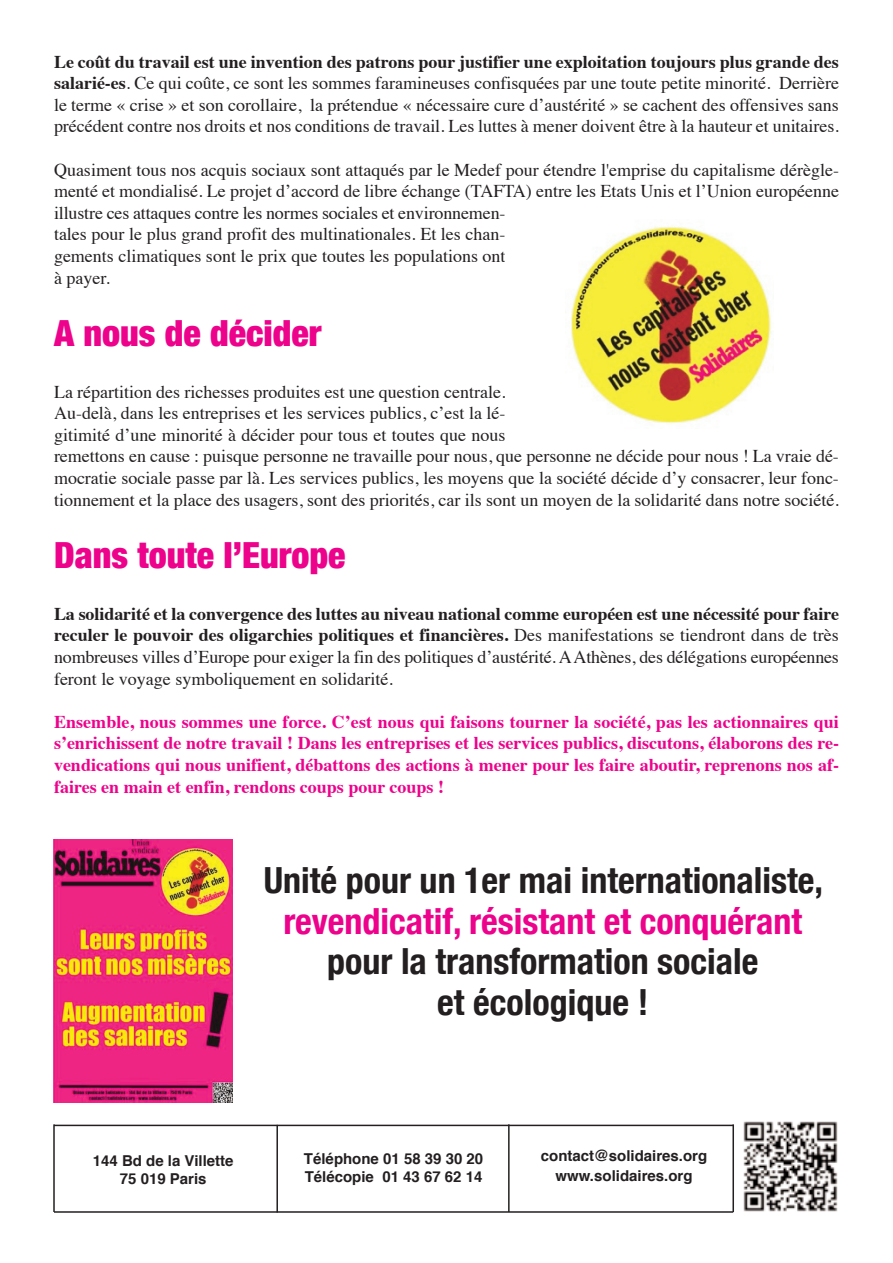
<style>
.page{position:relative;width:893px;height:1263px;background:#fff}
.page>*{position:absolute;margin:0;border:0;box-sizing:border-box;transform-origin:0 0}
.t1{font:700 condensed 36px/40.5px "Helvetica Neue";color:#231f20;text-align:center}
.t2{font:700 condensed 36px "Helvetica Neue";color:#ed028c}
.t3{font:900 condensed 36px "Helvetica Neue";color:#ed028c}
.t4{font:18px/21.6px "Times";color:#231f20;text-align:justify}
.t5{font:700 18px/21.6px "Times";color:#ed028c;text-align:justify}
.t6{font:700 15px/18px "Helvetica";color:#231f20;text-align:center}
.s1{font-weight:700}
</style>
<div class="page">
<img style="left:743px;top:1121px;width:95px;height:91px">
<hr style="left:54px;top:1125px;width:679px;height:1px;background:#231f20">
<hr style="left:54px;top:1211px;width:679px;height:2px;background:#231f20">
<hr style="left:276px;top:1125px;width:2px;height:87px;background:#231f20">
<hr style="left:508px;top:1124px;width:2px;height:88px;background:#231f20">
<hr style="left:732px;top:1124px;width:2px;height:88px;background:#231f20">
<hr style="left:53px;top:1124px;width:2px;height:88px;background:#231f20">
<img style="left:565px;top:225px;width:207px;height:199px">
<img style="left:53px;top:839px;width:180px;height:264px">
<p class="t4" style="left:54px;top:52px;width:786px"><span class="s1">Le coût du travail est une invention des patrons pour justifier une exploitation toujours plus grande des salarié-es</span>. Ce qui coûte, ce sont les sommes faramineuses confisquées par une toute petite minorité. Derrière le terme « crise » et son corollaire, la prétendue « nécessaire cure d’austérité » se cachent des offensives sans précédent contre nos droits et nos conditions de travail. Les luttes à mener doivent être à la hauteur et unitaires.</p>
<p class="t4" style="left:54px;top:160px;width:786px;text-align:left">Quasiment tous nos acquis sociaux sont attaqués par le Medef pour étendre l'emprise du capitalisme dérègle&shy;menté et mondialisé. Le projet d’accord de libre échange (TAFTA) entre les Etats Unis et l’Union européenne illustre ces attaques contre les normes sociales et environnemen-<br>tales pour le plus grand profit des multinationales. Et les chan-<br>gements climatiques sont le prix que toutes les populations ont<br>à payer.</p>
<h1 class="t3" style="left:54px;top:311px;width:269px">A nous de décider</h1>
<p class="t4" style="left:54px;top:382px;width:786px;text-align:left">La répartition des richesses produites est une question centrale.<br>Au-delà, dans les entreprises et les services publics, c’est la lé-<br>gitimité d’une minorité à décider pour tous et toutes que nous<br>remettons en cause : puisque personne ne travaille pour nous, que personne ne décide pour nous ! La vraie dé&shy;mocratie sociale passe par là. Les services publics, les moyens que la société décide d’y consacrer, leur fonc&shy;tionnement et la place des usagers, sont des priorités, car ils sont un moyen de la solidarité dans notre société.</p>
<h1 class="t3" style="left:54px;top:533px;width:293px">Dans toute l’Europe</h1>
<p class="t4" style="left:54px;top:604px;width:786px"><span class="s1">La solidarité et la convergence des luttes au niveau national comme européen est une nécessité pour faire reculer le pouvoir des oligarchies politiques et financières.</span> Des manifestations se tiendront dans de très nombreuses villes d’Europe pour exiger la fin des politiques d’austérité. AAthènes, des délégations européennes feront le voyage symboliquement en solidarité.</p>
<p class="t5" style="left:54px;top:712px;width:786px">Ensemble, nous sommes une force. C’est nous qui faisons tourner la société, pas les actionnaires qui s’enrichissent de notre travail ! Dans les entreprises et les services publics, discutons, élaborons des re&shy;vendications qui nous unifient, débattons des actions à mener pour les faire aboutir, reprenons nos af&shy;faires en main et enfin, rendons coups pour coups !</p>
<h1 class="t1" style="left:264px;top:859px;width:561px">Unité pour un 1er mai internationaliste,</h1>
<h1 class="t2" style="left:283px;top:899px;width:520px">revendicatif, résistant et conquérant</h1>
<h1 class="t1" style="left:327px;top:940px;width:433px">pour la transformation sociale et écologique !</h1>
<p class="t6" style="left:93px;top:1153px;width:142px">144 Bd de la Villette<br>75 019 Paris</p>
<p class="t6" style="left:304px;top:1151px;width:181px;text-align:left">Téléphone 01 58 39 30 20<br>Télécopie 01 43 67 62 14</p>
<p class="t6" style="left:541px;top:1147px;width:168px;line-height:20.2px">contact@solidaires.org www.solidaires.org</p>
</div>
